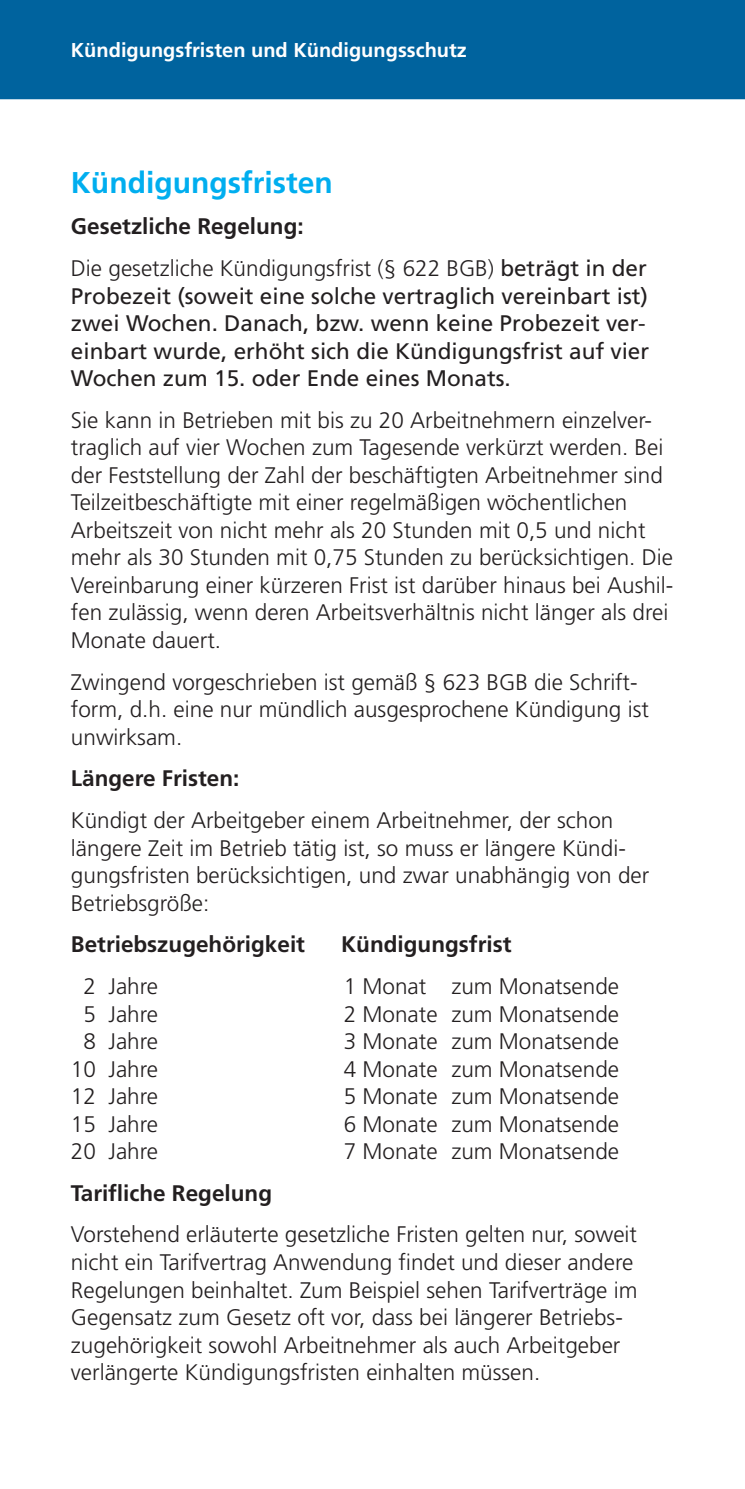
<style>
.page{position:relative;width:745px;height:1489px;background:#fff}
.page>*{position:absolute;margin:0;border:0;box-sizing:border-box;transform-origin:0 0}
.Headline_1{font:700 30px "Frutiger LT Pro";color:#00aeef}
.Fließtext{font:300 22.5px/27.5px "Frutiger LT Pro";color:#231f20}
.Fließtext-2{font:22.5px/27.5px "Frutiger LT Pro";color:#231f20}
.Fließtext_fett___2{font:700 22.5px "Frutiger LT Pro";color:#231f20}
.Kopfzeile_2_innen{font:700 20px "Frutiger LT Pro";color:#fff}
.s1{font-weight:300}
</style>
<div class="page">
<div style="left:0;top:0;width:744px;height:99px;background:#00639e"></div>
<p class="Kopfzeile_2_innen" style="left:71px;top:38px;width:397px">Kündigungsfristen und Kündigungsschutz</p>
<h1 class="Headline_1" style="left:71px;top:164px;width:263px">Kündigungsfristen</h1>
<h2 class="Fließtext_fett___2" style="left:71px;top:213px;width:234px">Gesetzliche Regelung:</h2>
<h3 class="Fließtext-2" style="left:71px;top:254px;width:579px"><span class="s1">Die gesetzliche Kündigungsfrist (§ 622 BGB)</span> beträgt in der Probezeit (soweit eine solche vertraglich vereinbart ist) zwei Wochen. Danach, bzw. wenn keine Probezeit ver&shy;einbart wurde, erhöht sich die Kündigungsfrist auf vier Wochen zum 15. oder Ende eines Monats.</h3>
<h3 class="Fließtext" style="left:71px;top:406px;width:603px">Sie kann in Betrieben mit bis zu 20 Arbeitnehmern einzelver&shy;traglich auf vier Wochen zum Tagesende verkürzt werden. Bei der Feststellung der Zahl der beschäftigten Arbeitnehmer sind Teilzeitbeschäftigte mit einer regelmäßigen wöchentlichen Arbeitszeit von nicht mehr als 20 Stunden mit 0,5 und nicht mehr als 30 Stunden mit 0,75 Stunden zu berücksichtigen. Die Vereinbarung einer kürzeren Frist ist darüber hinaus bei Aushil&shy;fen zulässig, wenn deren Arbeitsverhältnis nicht länger als drei Monate dauert.</h3>
<h3 class="Fließtext" style="left:71px;top:668px;width:579px">Zwingend vorgeschrieben ist gemäß § 623 BGB die Schrift&shy;form, d.h. eine nur mündlich ausgesprochene Kündigung ist unwirksam.</h3>
<h2 class="Fließtext_fett___2" style="left:71px;top:765px;width:170px">Längere Fristen:</h2>
<h3 class="Fließtext" style="left:71px;top:806px;width:579px">Kündigt der Arbeitgeber einem Arbeitnehmer, der schon längere Zeit im Betrieb tätig ist, so muss er längere Kündi&shy;gungsfristen berücksichtigen, und zwar unabhängig von der Betriebsgröße:</h3>
<h2 class="Fließtext_fett___2" style="left:71px;top:931px;width:235px">Betriebszugehörigkeit</h2>
<h2 class="Fließtext_fett___2" style="left:341px;top:931px;width:171px">Kündigungsfrist</h2>
<h3 class="Fließtext" style="left:83px;top:972px;width:76px">2 Jahre</h3>
<h3 class="Fließtext" style="left:343px;top:972px;width:277px">1 Monat zum Monatsende</h3>
<h3 class="Fließtext" style="left:83px;top:1000px;width:76px">5 Jahre</h3>
<h3 class="Fließtext" style="left:343px;top:1000px;width:277px">2 Monate zum Monatsende</h3>
<h3 class="Fließtext" style="left:83px;top:1027px;width:76px">8 Jahre</h3>
<h3 class="Fließtext" style="left:343px;top:1027px;width:277px">3 Monate zum Monatsende</h3>
<h3 class="Fließtext" style="left:71px;top:1055px;width:89px">10 Jahre</h3>
<h3 class="Fließtext" style="left:343px;top:1055px;width:277px">4 Monate zum Monatsende</h3>
<h3 class="Fließtext" style="left:71px;top:1082px;width:89px">12 Jahre</h3>
<h3 class="Fließtext" style="left:343px;top:1082px;width:277px">5 Monate zum Monatsende</h3>
<h3 class="Fließtext" style="left:71px;top:1110px;width:89px">15 Jahre</h3>
<h3 class="Fließtext" style="left:343px;top:1110px;width:277px">6 Monate zum Monatsende</h3>
<h3 class="Fließtext" style="left:71px;top:1137px;width:89px">20 Jahre</h3>
<h3 class="Fließtext" style="left:343px;top:1137px;width:277px">7 Monate zum Monatsende</h3>
<h2 class="Fließtext_fett___2" style="left:71px;top:1179px;width:202px">Tarifliche Regelung</h2>
<h3 class="Fließtext" style="left:71px;top:1220px;width:567px">Vorstehend erläuterte gesetzliche Fristen gelten nur, soweit nicht ein Tarifvertrag Anwendung findet und dieser andere Regelungen beinhaltet. Zum Beispiel sehen Tarifverträge im Gegensatz zum Gesetz oft vor, dass bei längerer Betriebs&shy;zugehörigkeit sowohl Arbeitnehmer als auch Arbeitgeber verlängerte Kündigungsfristen einhalten müssen.</h3>
</div>
